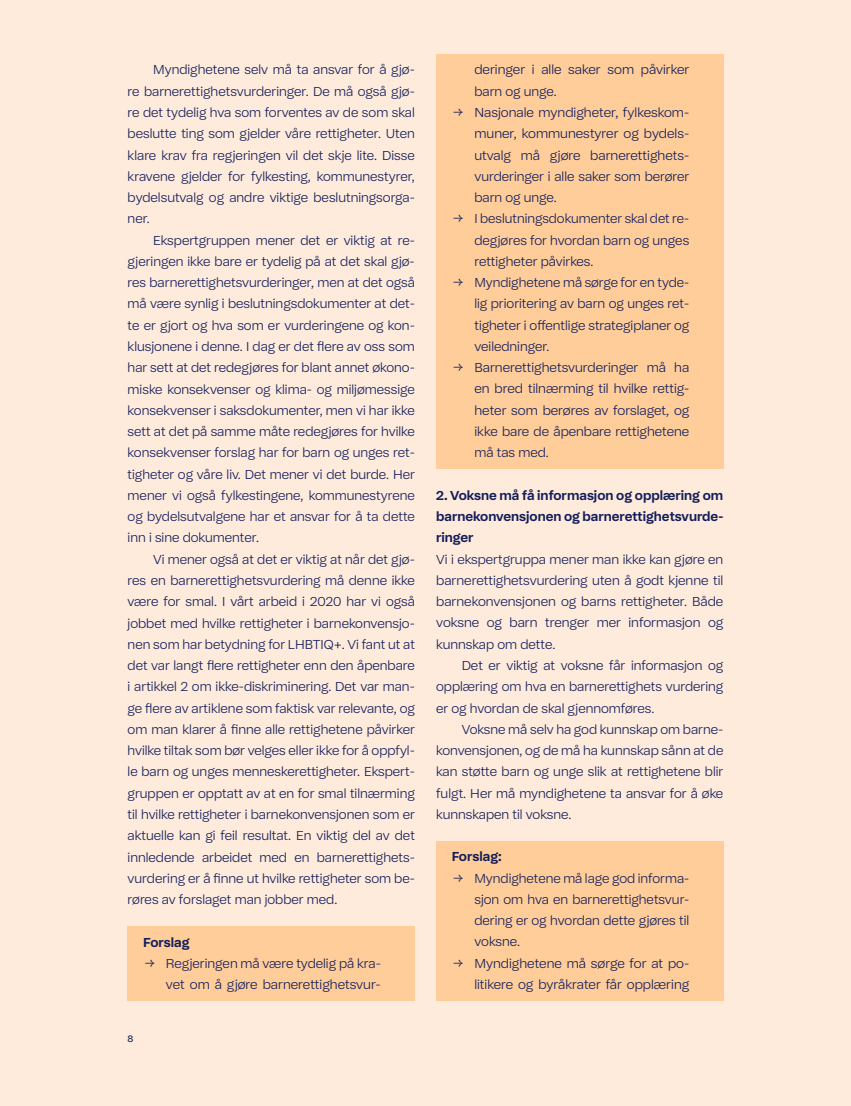
<style>
.page{position:relative;width:851px;height:1106px;background:#fff}
.page>*{position:absolute;margin:0;border:0;box-sizing:border-box;transform-origin:0 0}
.t1{font:300 13.5px/21.3px "Barneombudet";color:#121c59;text-align:justify}
.t2{font:700 13.5px/21.3px "Barneombudet";color:#121c59;text-align:justify}
.t3{font:9.75px "Barneombudet";color:#121c59}
</style>
<div class="page">
<div style="left:0;top:0;width:850px;height:1106px;background:#feebdc"></div>
<div style="left:128px;top:926px;width:287px;height:32px;background:#ffcd9a"></div>
<div style="left:128px;top:947px;width:287px;height:53px;background:#ffcd9a"></div>
<div style="left:436px;top:55px;width:287px;height:53px;background:#ffcd9a"></div>
<div style="left:436px;top:97px;width:287px;height:117px;background:#ffcd9a"></div>
<div style="left:436px;top:203px;width:287px;height:75px;background:#ffcd9a"></div>
<div style="left:436px;top:267px;width:287px;height:96px;background:#ffcd9a"></div>
<div style="left:436px;top:352px;width:287px;height:117px;background:#ffcd9a"></div>
<div style="left:436px;top:841px;width:287px;height:32px;background:#ffcd9a"></div>
<div style="left:436px;top:862px;width:287px;height:96px;background:#ffcd9a"></div>
<div style="left:436px;top:947px;width:287px;height:53px;background:#ffcd9a"></div>
<p class="t1" style="left:128px;top:59px;width:289px;text-indent:26px">Myndighetene selv må ta ansvar for å gjø&shy;re barnerettighetsvurderinger. De må også gjø&shy;re det tydelig hva som forventes av de som skal beslutte ting som gjelder våre rettigheter. Uten klare krav fra regjeringen vil det skje lite. Disse kravene gjelder for fylkesting, kommunestyrer, bydelsutvalg og andre viktige beslutningsorga&shy;ner.</p>
<p class="t1" style="left:128px;top:229px;width:289px;text-indent:26px">Ekspertgruppen mener det er viktig at re&shy;gjeringen ikke bare er tydelig på at det skal gjø&shy;res barnerettighetsvurderinger, men at det også må være synlig i beslutningsdokumenter at det&shy;te er gjort og hva som er vurderingene og kon&shy;klusjonene i denne. I dag er det flere av oss som har sett at det redegjøres for blant annet økono&shy;miske konsekvenser og klima- og miljømessige konsekvenser i saksdokumenter, men vi har ikke sett at det på samme måte redegjøres for hvilke konsekvenser forslag har for barn og unges ret&shy;tigheter og våre liv. Det mener vi det burde. Her mener vi også fylkestingene, kommunestyrene og bydelsutvalgene har et ansvar for å ta dette inn i sine dokumenter.</p>
<p class="t1" style="left:128px;top:548px;width:289px;text-indent:26px">Vi mener også at det er viktig at når det gjø&shy;res en barnerettighetsvurdering må denne ikke være for smal. I vårt arbeid i 2020 har vi også jobbet med hvilke rettigheter i barnekonvensjo&shy;nen som har betydning for LHBTIQ+. Vi fant ut at det var langt flere rettigheter enn den åpenbare i artikkel 2 om ikke-diskriminering. Det var man&shy;ge flere av artiklene som faktisk var relevante, og om man klarer å finne alle rettighetene påvirker hvilke tiltak som bør velges eller ikke for å oppfyl&shy;le barn og unges menneskerettigheter. Ekspert&shy;gruppen er opptatt av at en for smal tilnærming til hvilke rettigheter i barnekonvensjonen som er aktuelle kan gi feil resultat. En viktig del av det innledende arbeidet med en barnerettighets&shy;vurdering er å finne ut hvilke rettigheter som be&shy;røres av forslaget man jobber med.</p>
<p class="t2" style="left:143px;top:931px;width:48px">Forslag</p>
<p class="t1" style="left:145px;top:952px;width:238px;text-align:right">→ Regjeringen må være tydelig på kra&shy;vet om å gjøre barnerettighetsvur-</p>
<p class="t3" style="left:128px;top:1033px;width:7px">8</p>
<p class="t1" style="left:474px;top:59px;width:216px">deringer i alle saker som påvirker barn og unge.</p>
<p class="t1" style="left:474px;top:102px;width:216px;text-indent:-21px">→ Nasjonale myndigheter, fylkeskom&shy;muner, kommunestyrer og bydels&shy;utvalg må gjøre barnerettighets&shy;vurderinger i alle saker som berører barn og unge.</p>
<p class="t1" style="left:474px;top:208px;width:216px;text-indent:-21px">→ I beslutningsdokumenter skal det re&shy;degjøres for hvordan barn og unges rettigheter påvirkes.</p>
<p class="t1" style="left:474px;top:272px;width:216px;text-indent:-21px">→ Myndighetene må sørge for en tyde&shy;lig prioritering av barn og unges ret&shy;tigheter i offentlige strategiplaner og veiledninger.</p>
<p class="t1" style="left:474px;top:357px;width:216px;text-indent:-21px">→ Barnerettighetsvurderinger må ha en bred tilnærming til hvilke rettig&shy;heter som berøres av forslaget, og ikke bare de åpenbare rettighetene må tas med.</p>
<p class="t2" style="left:436px;top:484px;width:289px">2. Voksne må få informasjon og opplæring om barnekonvensjonen og barnerettighetsvurde&shy;ringer</p>
<p class="t1" style="left:436px;top:548px;width:289px">Vi i ekspertgruppa mener man ikke kan gjøre en barnerettighetsvurdering uten å godt kjenne til barnekonvensjonen og barns rettigheter. Både voksne og barn trenger mer informasjon og kunnskap om dette.</p>
<p class="t1" style="left:436px;top:654px;width:289px;text-indent:26px">Det er viktig at voksne får informasjon og opplæring om hva en barnerettighets vurdering er og hvordan de skal gjennomføres.</p>
<p class="t1" style="left:436px;top:718px;width:289px;text-indent:26px">Voksne må selv ha god kunnskap om barne&shy;konvensjonen, og de må ha kunnskap sånn at de kan støtte barn og unge slik at rettighetene blir fulgt. Her må myndighetene ta ansvar for å øke kunnskapen til voksne.</p>
<p class="t2" style="left:451px;top:846px;width:52px">Forslag:</p>
<p class="t1" style="left:474px;top:867px;width:216px;text-indent:-21px">→ Myndighetene må lage god informa&shy;sjon om hva en barnerettighetsvur&shy;dering er og hvordan dette gjøres til voksne.</p>
<p class="t1" style="left:453px;top:952px;width:238px;text-align:right">→ Myndighetene må sørge for at po&shy;litikere og byråkrater får opplæring</p>
</div>
